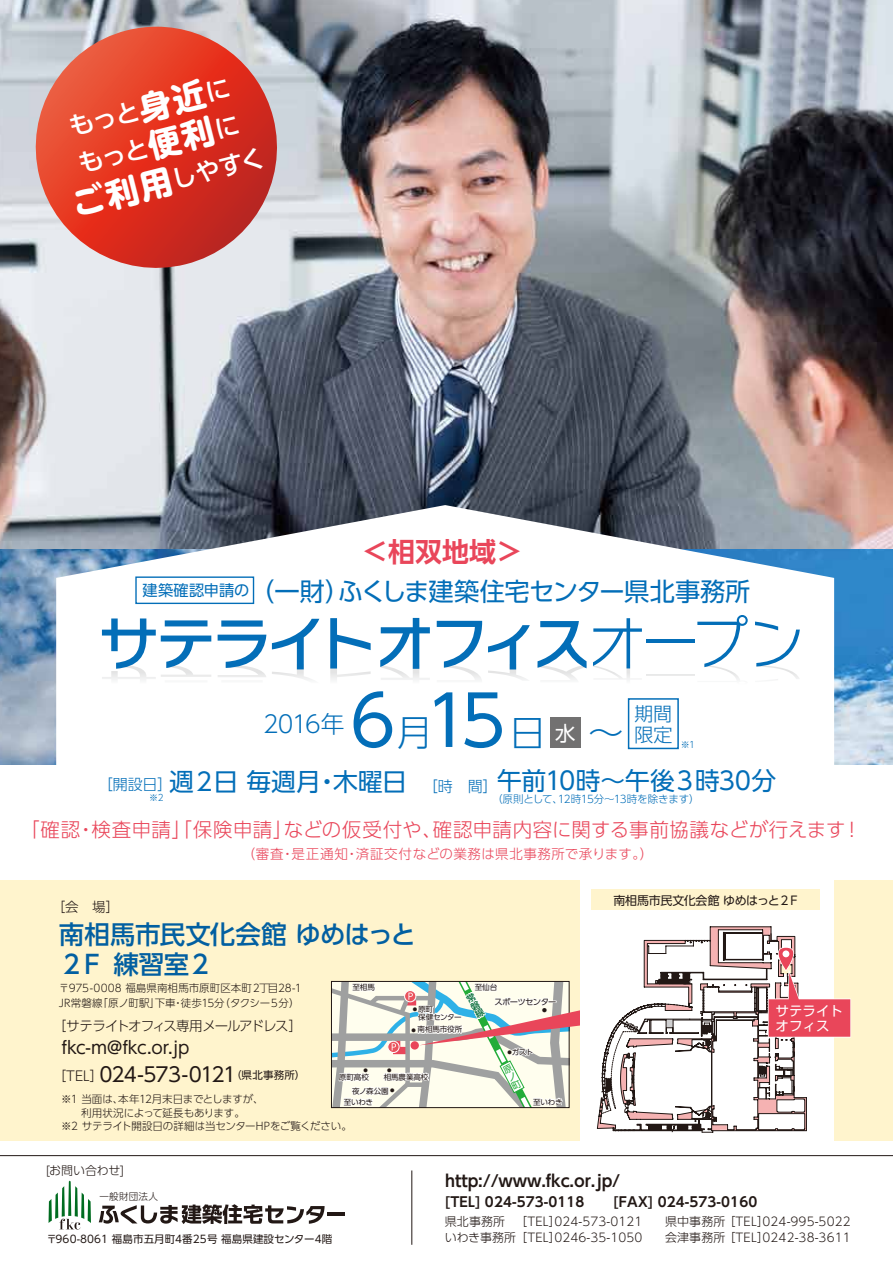
<style>
.page{position:relative;width:893px;height:1263px;background:#fff}
.page>*{position:absolute;margin:0;border:0;box-sizing:border-box;transform-origin:0 0}
.t1{font:69.3px "UD Shin Go Pro";color:#036eb8}
.t2{font:500 56.85px "Typelabo N Std";letter-spacing:-.03em;color:#036eb8}
.t3{font:700 27px "UD Shin Go Pro De";color:#e9465a}
.t4{font:500 25.5px/30px "UD Shin Go Pro";letter-spacing:-.025em;color:#025fa1}
.t5{font:25.35px "UD Shin Go Pro";letter-spacing:-.02em;color:#036eb8}
.t6{font:500 24.9px/38.1px "UD Shin Go Pro";color:#fff;text-align:center}
.t7{font:24.75px "UD Shin Go Pro";letter-spacing:-.02em;color:#036eb8}
.t8{font:300 23.7px "UD Shin Go Pro";letter-spacing:-.06em;color:#036eb8}
.t9{font:20.4px "UD Shin Go Pro";color:#fff}
.t10{font:19.95px "UD Shin Go Pro";letter-spacing:-.055em;color:#221815}
.t11{font:300 19.5px "UD Shin Go Pro";letter-spacing:.015em;color:#e9465a}
.t12{font:300 18.9px/20.7px "UD Shin Go Pro";color:#036eb8}
.t13{font:17.1px "UD Shin Go Pro";letter-spacing:-.005em;color:#221815}
.t14{font:700 16.05px "UD Shin Go Pro De";letter-spacing:-.01em;color:#221815}
.t15{font:15.15px "UD Shin Go Pro";letter-spacing:.005em;color:#036eb8}
.t16{font:700 13.5px "UD Shin Go Pro De";letter-spacing:.01em;color:#221815}
.t17{font:300 13.5px "UD Shin Go Pro";letter-spacing:.04em;color:#e9465a}
.t18{font:300 13.5px "UD Shin Go Pro";letter-spacing:-.085em;color:#221815}
.t19{font:13.5px/15px "UD Shin Go Pro";color:#fff}
.t20{font:300 12px "UD Shin Go Pro";letter-spacing:.01em;color:#221815}
.t21{font:12px "UD Shin Go Pro";letter-spacing:-.035em;color:#221815}
.t22{font:300 10.5px/13.5px "UD Shin Go Pro";letter-spacing:-.015em;color:#221815}
.t23{font:10.5px "UD Shin Go Pro";letter-spacing:.01em;color:#221815}
.t24{font:300 10.5px "UD Shin Go Pro";letter-spacing:-.025em;color:#036eb8}
.t25{font:300 9.6px "UD Shin Go Pro";letter-spacing:.035em;color:#221815}
.t26{font:300 9px "UD Shin Go Pro";color:#036eb8}
.t27{font:8.25px "UD Shin Go Pro";letter-spacing:-.075em;color:#221815}
.t28{font:7.5px/14.1px "UD Shin Go Pro";letter-spacing:-.02em;color:#221815}
.t29{font:7.5px/7.2px "UD Shin Go Pro";letter-spacing:-.05em;color:#221815}
.t30{font:4.8px "UD Shin Go Pro";color:#221815}
.t31{font:4.35px "UD Shin Go Pro";color:#221815}
.s1{font-family:"UD Shin M Go Pro";font-weight:700;font-size:32.85px}
.s2{font-weight:300}
.s3{font-weight:300;font-size:35.55px}
.s4{font-weight:300;font-size:15px}
.s5{font-weight:300;font-size:13.5px}
</style>
<div class="page">
<img style="left:0;top:0;width:893px;height:550px">
<div style="left:0;top:880px;width:893px;height:260px;background:#fff4cd"></div>
<div style="left:580px;top:878px;width:254px;height:264px;background:#fff"></div>
<div style="left:591px;top:889px;width:229px;height:21px;background:#fff4cd"></div>
<img style="left:0;top:550px;width:893px;height:214px">
<svg style="left:56px;top:505px;width:778px;height:260px"></svg>
<svg style="left:102px;top:664px;width:109px;height:19px"></svg>
<svg style="left:218px;top:665px;width:48px;height:18px"></svg>
<svg style="left:272px;top:664px;width:47px;height:19px"></svg>
<svg style="left:330px;top:664px;width:41px;height:19px"></svg>
<svg style="left:380px;top:664px;width:50px;height:20px"></svg>
<svg style="left:437px;top:665px;width:45px;height:17px"></svg>
<svg style="left:488px;top:664px;width:42px;height:17px"></svg>
<svg style="left:537px;top:664px;width:50px;height:18px"></svg>
<svg style="left:593px;top:664px;width:49px;height:19px"></svg>
<hr style="left:646px;top:674px;width:49px;height:2px;background:#e9eaea">
<svg style="left:697px;top:665px;width:51px;height:20px"></svg>
<svg style="left:755px;top:665px;width:45px;height:17px"></svg>
<hr style="left:0;top:1155px;width:893px;height:1px;background:#221815">
<hr style="left:411px;top:1170px;width:1px;height:75px;background:#221815">
<svg style="left:23px;top:27px;width:267px;height:253px;background:#d9695f"></svg>
<div style="left:550px;top:717px;width:31px;height:31px;background:#727171"></div>
<hr style="left:327px;top:1212px;width:18px;height:3px;background:#221815">
<svg style="left:99px;top:1204px;width:226px;height:20px"></svg>
<svg style="left:49px;top:1181px;width:42px;height:48px"></svg>
<div style="left:135px;top:576px;width:119px;height:28px;border:1px solid #036eb8"></div>
<div style="left:628px;top:698px;width:51px;height:51px;border:2px solid #036eb8"></div>
<svg style="left:331px;top:926px;width:520px;height:206px"></svg>
<h3 class="t6" style="left:49px;top:112px;width:200px;rotate:-14deg">もっと<span class="s1">身近</span>に<br>もっと<span class="s1">便利</span>に<span class="s1">ご利用</span>しやすく</h3>
<h3 class="t3" style="left:361px;top:530px;width:163px">＜相双地域＞</h3>
<h3 class="t15" style="left:142px;top:578px;width:108px">建築確認申請の</h3>
<h3 class="t5" style="left:249px;top:570px;width:503px">（一財）ふくしま建築住宅センター県北事務所</h3>
<h2 class="t2" style="left:100px;top:600px;width:706px">サテライトオフィス<span class="s2">オープン</span></h2>
<h3 class="t8" style="left:263px;top:705px;width:83px">2016年</h3>
<h1 class="t1" style="left:338px;top:664px;width:287px">６<span class="s3">月</span>15 <span class="s3">日 ～</span></h1>
<h3 class="t9" style="left:555px;top:716px;width:22px">水</h3>
<h3 class="t12" style="left:634px;top:703px;width:40px">期間限定</h3>
<p class="t26" style="left:681px;top:737px;width:16px">※1</p>
<h3 class="t7" style="left:98px;top:760px;width:680px"><span class="s4">［開設日］</span>週２日 毎週月・木曜日 <span class="s4">［時　間］</span>午前10時～午後３時30分</h3>
<h3 class="t11" style="left:20px;top:813px;width:843px">「確認・検査申請」「保険申請」などの仮受付や、確認申請内容に関する事前協議などが行えます！</h3>
<p class="t26" style="left:149px;top:791px;width:16px">※2</p>
<p class="t24" style="left:492px;top:791px;width:209px">（原則として、12時15分～13時を除きます）</p>
<p class="t17" style="left:242px;top:842px;width:413px">（審査・是正通知・済証交付などの業務は県北事務所で承ります。）</p>
<p class="t18" style="left:52px;top:896px;width:69px">［会　場］</p>
<h3 class="t4" style="left:59px;top:918px;width:359px">南相馬市民文化会館 ゆめはっと<br>２Ｆ 練習室２</h3>
<p class="t22" style="left:59px;top:980px;width:244px;line-height:15px">〒975-0008 福島県南相馬市原町区本町２丁目28-1<br>JR常磐線「原ノ町駅」下車・徒歩15分（タクシー５分）</p>
<p class="t28" style="left:352px;top:980px;width:24px">至相馬</p>
<p class="t28" style="left:475px;top:980px;width:24px">至仙台</p>
<p class="t27" style="left:494px;top:995px;width:64px">スポーツセンター</p>
<p class="t29" style="left:418px;top:1006px;width:45px">原町<br>保健センター</p>
<p class="t28" style="left:418px;top:1022px;width:46px">南相馬市役所</p>
<p class="t31" style="left:413px;top:1006px;width:6px">●</p>
<p class="t30" style="left:542px;top:1006px;width:6px">●</p>
<p class="t18" style="left:53px;top:1014px;width:251px">［サテライトオフィス専用メールアドレス］</p>
<h3 class="t13" style="left:62px;top:1034px;width:129px">fkc-m@fkc.or.jp</h3>
<h3 class="t10" style="left:53px;top:1059px;width:254px"><span class="s5">［TEL］</span>024-573-0121<sup>（県北事務所）</sup></h3>
<p class="t31" style="left:411px;top:1027px;width:6px">●</p>
<p class="t28" style="left:512px;top:1045px;width:23px">ガスト</p>
<p class="t31" style="left:507px;top:1049px;width:6px">●</p>
<p class="t31" style="left:364px;top:1066px;width:6px">●</p>
<p class="t31" style="left:387px;top:1066px;width:6px">●</p>
<p class="t31" style="left:390px;top:1086px;width:6px">●</p>
<p class="t28" style="left:352px;top:1069px;width:78px;text-indent:32px">相馬農業高校夜ノ森公園</p>
<p class="t28" style="left:339px;top:1070px;width:31px">原町高校</p>
<p class="t22" style="left:61px;top:1092px;width:292px">※1 当面は、本年12月末日までとしますが、<br>　 利用状況によって延長もあります。<br>※2 サテライト開設日の詳細は当センターHPをご覧ください。</p>
<p class="t28" style="left:344px;top:1094px;width:31px">至いわき</p>
<p class="t28" style="left:533px;top:1094px;width:31px">至いわき</p>
<p class="t21" style="left:613px;top:891px;width:188px">南相馬市民文化会館 ゆめはっと２Ｆ</p>
<p class="t19" style="left:776px;top:1003px;width:69px">サテライトオフィス</p>
<p class="t20" style="left:46px;top:1161px;width:80px">[お問い合わせ]</p>
<p class="t25" style="left:99px;top:1189px;width:60px">一般財団法人</p>
<p class="t23" style="left:46px;top:1231px;width:288px">〒960-8061 福島市五月町4番25号 福島県建設センター4階</p>
<h3 class="t14" style="left:445px;top:1168px;width:177px">http://www.fkc.or.jp/</h3>
<p class="t20" style="left:515px;top:1212px;width:129px">［TEL］024-573-0121</p>
<p class="t20" style="left:665px;top:1212px;width:187px">県中事務所［TEL］024-995-5022</p>
<p class="t20" style="left:445px;top:1227px;width:199px">いわき事務所［TEL］0246-35-1050</p>
<p class="t20" style="left:665px;top:1227px;width:187px">会津事務所［TEL］0242-38-3611</p>
<p class="t16" style="left:445px;top:1191px;width:141px">[TEL] 024-573-0118</p>
<p class="t16" style="left:614px;top:1191px;width:145px">[FAX] 024-573-0160</p>
<p class="t20" style="left:445px;top:1212px;width:62px">県北事務所</p>
</div>
